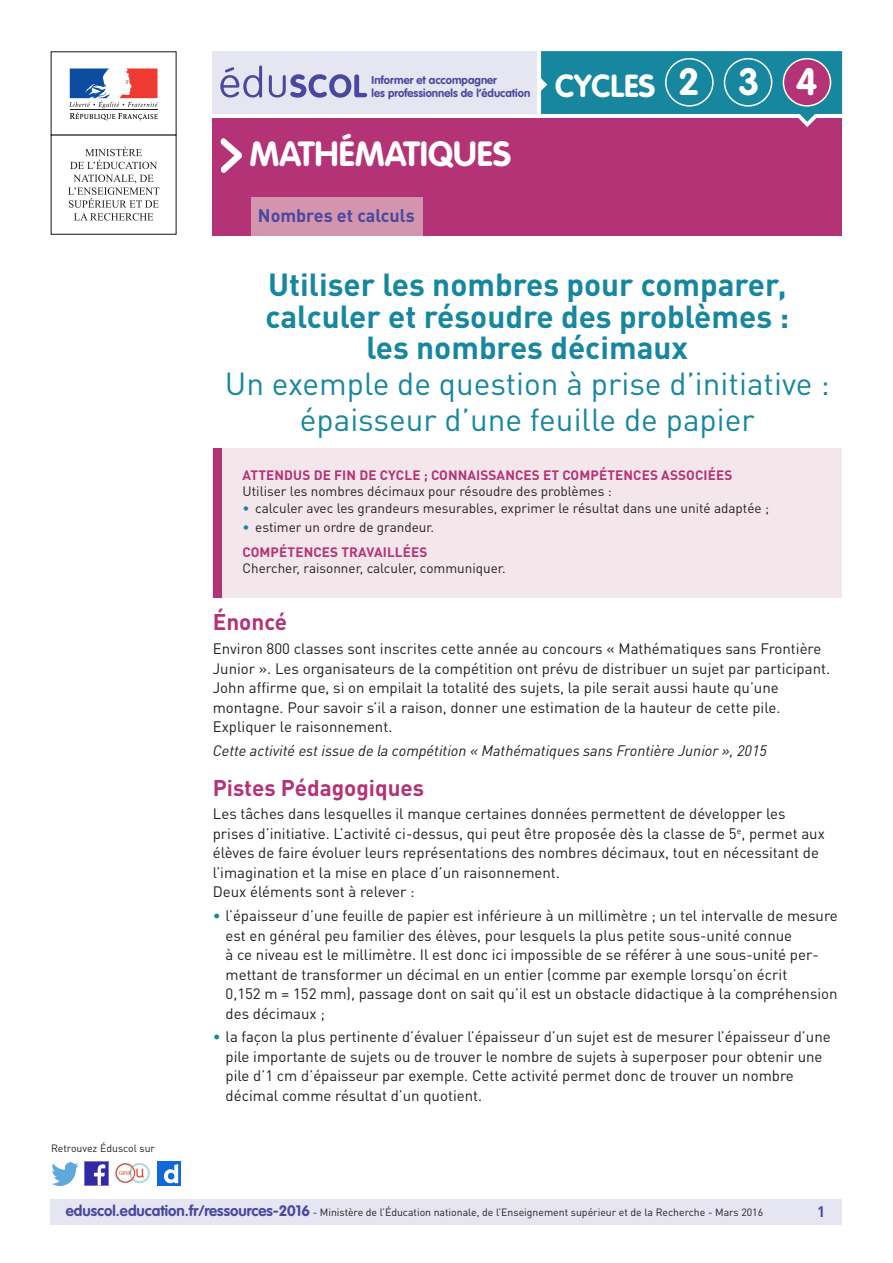
<style>
.page{position:relative;width:893px;height:1263px;background:#fff}
.page>*{position:absolute;margin:0;border:0;box-sizing:border-box;transform-origin:0 0}
.t1{font:700 37.5px "VAG Rounded Std";color:#fff}
._01_Nom_de_la_discip{font:700 34.5px "VAG Rounded Std";color:#fff}
._01_Titre_de_la_fich{font:700 31.5px/31.5px "DIN Pro";color:#16879f;text-align:center}
._02_Sous-titre{font:31.5px/36px "DIN Pro";color:#16879f;text-align:center}
.t2{font:700 31.5px "VAG Rounded Std";color:#fff}
._03_Titre_de_niveau{font:700 22.5px "DIN Pro";color:#b43376}
.t3{font:700 18px "DIN Pro";color:#4a489e}
._08_Liste_à_puces_ni{font:15px/19.5px "DIN Pro";color:#231f20}
._06_Texte_courant{font:15px/19.5px "DIN Pro";color:#231f20}
._06_Texte_courant-2{font:italic 15px "DIN Pro";color:#231f20}
.t4{font:700 15px "DIN Pro";color:#4a489e}
._08_Liste_à_puces_ni-2{font:13.5px "DIN Pro";color:#231f20}
._02_Texte_info_conte{font:13.5px "DIN Pro";color:#231f20}
._01_Titre_info_conte{font:700 13.5px "DIN Pro";letter-spacing:.01em;color:#b43376}
.t5{font:700 11.25px/13.5px "VAG Rounded Std";color:#4a489e}
.t6{font:10.5px "DIN Pro";color:#231f20}
.s1{color:#16879f}
.s2{font-family:"VAG Rounded Std";font-weight:700;font-size:15px;color:#4a489e}
</style>
<div class="page">
<div style="left:213px;top:118px;width:629px;height:118px;background:#b43376"></div>
<div style="left:251px;top:197px;width:172px;height:39px;background:#d395ae"></div>
<svg style="left:220px;top:138px;width:22px;height:35px"></svg>
<div style="left:213px;top:51px;width:324px;height:63px;background:#e6e5f2"></div>
<svg style="left:220px;top:65px;width:147px;height:33px"></svg>
<div style="left:51px;top:51px;width:126px;height:85px;border:1px solid #231f20"></div>
<svg style="left:69px;top:68px;width:89px;height:52px"></svg>
<hr style="left:70px;top:109px;width:87px;height:1px;background:#231f20">
<svg style="left:70px;top:147px;width:87px;height:22px"></svg>
<svg style="left:68px;top:175px;width:91px;height:46px"></svg>
<svg style="left:541px;top:51px;width:301px;height:76px"></svg>
<div style="left:665px;top:58px;width:49px;height:49px;border:2px solid #fff;border-radius:50%"></div>
<div style="left:724px;top:59px;width:48px;height:47px;background:#16879f;border-radius:50%"></div>
<div style="left:724px;top:58px;width:48px;height:49px;border:2px solid #fff;border-radius:50%"></div>
<div style="left:783px;top:59px;width:47px;height:47px;background:#b43376;border-radius:50%"></div>
<div style="left:783px;top:58px;width:48px;height:49px;border:2px solid #fff;border-radius:50%"></div>
<div style="left:50px;top:1199px;width:791px;height:26px;background:#e6e5f2"></div>
<img style="left:85px;top:1162px;width:23px;height:23px">
<img style="left:51px;top:1163px;width:28px;height:22px">
<img style="left:158px;top:1162px;width:22px;height:23px">
<img style="left:115px;top:1163px;width:35px;height:21px">
<div style="left:213px;top:449px;width:629px;height:149px;background:#f4e7ec"></div>
<div style="left:213px;top:449px;width:8px;height:149px;background:#b43376"></div>
<p class="t5" style="left:372px;top:74px;width:160px">Informer et accompagner<br>les professionnels de l’éducation</p>
<p class="t2" style="left:555px;top:67px;width:102px">CYCLES</p>
<p class="t1" style="left:678px;top:60px;width:23px">2</p>
<p class="t1" style="left:738px;top:60px;width:23px">3</p>
<p class="t1" style="left:796px;top:60px;width:23px">4</p>
<p class="_01_Nom_de_la_discip" style="left:249px;top:133px;width:263px">MATHÉMATIQUES</p>
<p class="t3" style="left:258px;top:204px;width:158px">Nombres et calculs</p>
<p class="t6" style="left:51px;top:1141px;width:106px">Retrouvez Éduscol sur</p>
<p class="_01_Titre_de_la_fich" style="left:265px;top:268px;width:525px">Utiliser les nombres pour comparer, calculer et résoudre des problèmes : les nombres décimaux</p>
<p class="_02_Sous-titre" style="left:225px;top:365px;width:606px">Un exemple de question à prise d’initiative : épaisseur d’une feuille de papier</p>
<p class="_01_Titre_info_conte" style="left:243px;top:466px;width:491px">ATTENDUS DE FIN DE CYCLE ; CONNAISSANCES ET COMPÉTENCES ASSOCIÉES</p>
<p class="_02_Texte_info_conte" style="left:243px;top:482px;width:371px">Utiliser les nombres décimaux pour résoudre des problèmes :</p>
<p class="_08_Liste_à_puces_ni-2" style="left:243px;top:499px;width:528px"><span class="s1">•</span> calculer avec les grandeurs mesurables, exprimer le résultat dans une unité adaptée ;</p>
<p class="_08_Liste_à_puces_ni-2" style="left:243px;top:518px;width:193px"><span class="s1">•</span> estimer un ordre de grandeur.</p>
<p class="_01_Titre_info_conte" style="left:243px;top:543px;width:186px">COMPÉTENCES TRAVAILLÉES</p>
<p class="_02_Texte_info_conte" style="left:243px;top:559px;width:265px">Chercher, raisonner, calculer, communiquer.</p>
<p class="_03_Titre_de_niveau" style="left:213px;top:607px;width:76px">Énoncé</p>
<p class="_06_Texte_courant" style="left:213px;top:638px;width:619px">Environ 800 classes sont inscrites cette année au concours « Mathématiques sans Frontière Junior ». Les organisateurs de la compétition ont prévu de distribuer un sujet par participant.<br>John affirme que, si on empilait la totalité des sujets, la pile serait aussi haute qu’une montagne. Pour savoir s’il a raison, donner une estimation de la hauteur de cette pile.<br>Expliquer le raisonnement.</p>
<p class="_06_Texte_courant-2" style="left:213px;top:741px;width:556px">Cette activité est issue de la compétition « Mathématiques sans Frontière Junior », 2015</p>
<p class="_03_Titre_de_niveau" style="left:213px;top:772px;width:213px">Pistes Pédagogiques</p>
<p class="_06_Texte_courant" style="left:213px;top:804px;width:614px">Les tâches dans lesquelles il manque certaines données permettent de développer les prises d’initiative. L’activité ci-dessus, qui peut être proposée dès la classe de 5<sup>e</sup>, permet aux élèves de faire évoluer leurs représentations des nombres décimaux, tout en nécessitant de l’imagination et la mise en place d’un raisonnement.</p>
<p class="_06_Texte_courant" style="left:213px;top:882px;width:203px">Deux éléments sont à relever :</p>
<p class="_08_Liste_à_puces_ni" style="left:226px;top:905px;width:614px;text-indent:-13px"><span class="s1">•</span> l’épaisseur d’une feuille de papier est inférieure à un millimètre ; un tel intervalle de mesure est en général peu familier des élèves, pour lesquels la plus petite sous-unité connue<br>à ce niveau est le millimètre. Il est donc ici impossible de se référer à une sous-unité per&shy;mettant de transformer un décimal en un entier (comme par exemple lorsqu’on écrit<br>0,152 m = 152 mm), passage dont on sait qu’il est un obstacle didactique à la compréhension des décimaux ;</p>
<p class="_08_Liste_à_puces_ni" style="left:226px;top:1027px;width:607px;text-indent:-13px"><span class="s1">•</span> la façon la plus pertinente d’évaluer l’épaisseur d’un sujet est de mesurer l’épaisseur d’une pile importante de sujets ou de trouver le nombre de sujets à superposer pour obtenir une pile d’1 cm d’épaisseur par exemple. Cette activité permet donc de trouver un nombre décimal comme résultat d’un quotient.</p>
<p class="t6" style="left:66px;top:1205px;width:699px"><span class="s2">eduscol.education.fr/ressources-2016</span> - Ministère de l’Éducation nationale, de l’Enseignement supérieur et de la Recherche - Mars 2016</p>
<p class="t4" style="left:817px;top:1201px;width:10px">1</p>
</div>
